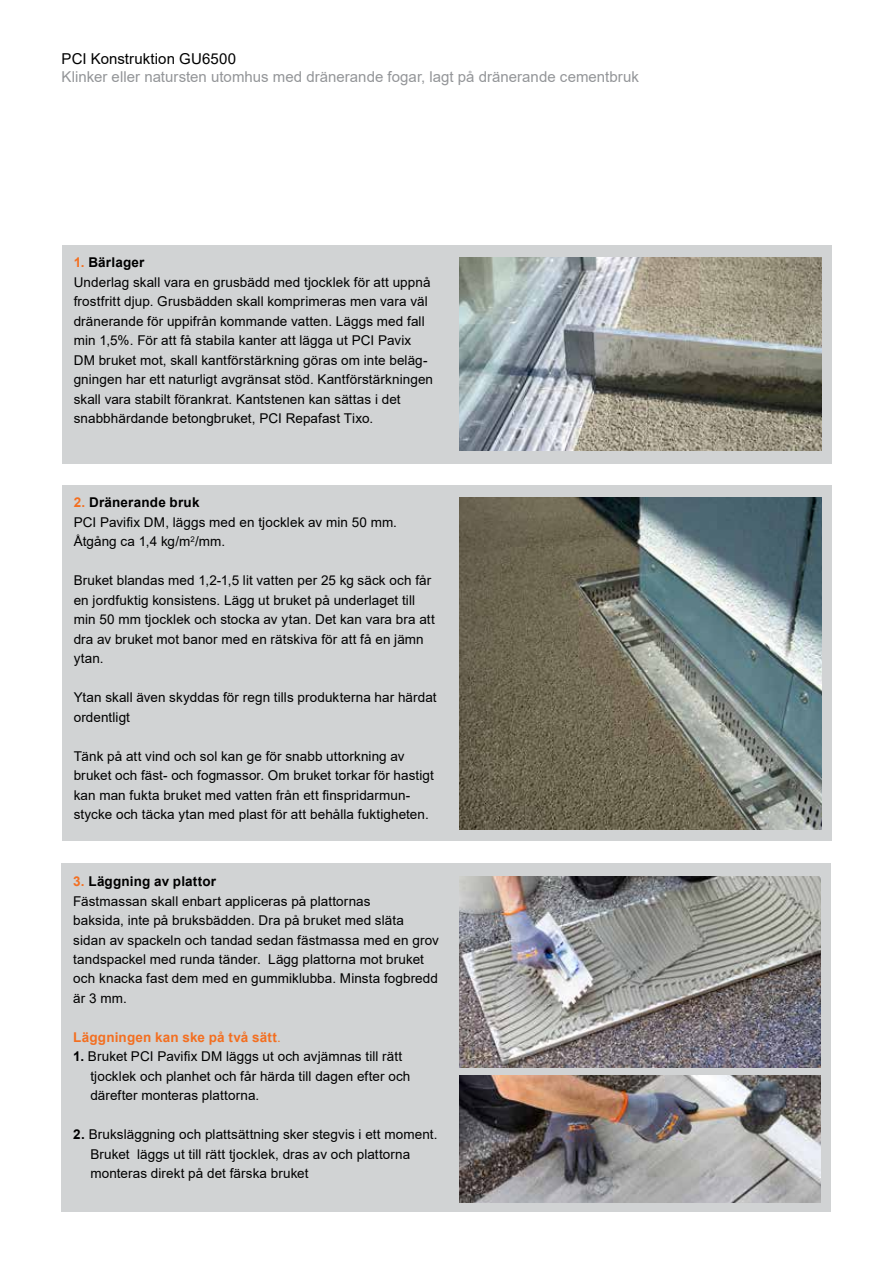
<style>
.page{position:relative;width:893px;height:1263px;background:#fff}
.page>*{position:absolute;margin:0;border:0;box-sizing:border-box;transform-origin:0 0}
.t1{font:15px "Arial";color:#939598}
.t2{font:15px "Arial";letter-spacing:.005em;color:#000}
.t3{font:13.5px/19.5px "Arial";letter-spacing:.005em;color:#000}
.t4{font:700 13.5px "Arial";letter-spacing:.01em;color:#f36f21}
.s1{font-weight:700;color:#f36f21}
.s2{font-weight:700}
.s3{font-weight:400}
</style>
<div class="page">
<div style="left:62px;top:245px;width:769px;height:218px;background:#d1d3d4"></div>
<div style="left:61px;top:864px;width:770px;height:348px;background:#d1d3d4"></div>
<div style="left:62px;top:485px;width:769px;height:355px;background:#d1d3d4"></div>
<img style="left:460px;top:257px;width:361px;height:194px">
<img style="left:459px;top:876px;width:362px;height:191px">
<img style="left:459px;top:1075px;width:362px;height:127px">
<img style="left:460px;top:497px;width:361px;height:332px">
<p class="t2" style="left:62px;top:48px;width:176px">PCI Konstruktion GU6500</p>
<p class="t1" style="left:62px;top:66px;width:579px">Klinker eller natursten utomhus med dränerande fogar, lagt på dränerande cementbruk</p>
<p class="t3" style="left:74px;top:252px;width:361px"><span class="s1">1.</span> <span class="s2">Bärlager<br></span>Underlag skall vara en grusbädd med tjocklek för att uppnå frostfritt djup. Grusbädden skall komprimeras men vara väl dränerande för uppifrån kommande vatten. Läggs med fall min 1,5%. För att få stabila kanter att lägga ut PCI Pavix DM bruket mot, skall kantförstärkning göras om inte beläg&shy;gningen har ett naturligt avgränsat stöd. Kantförstärkningen skall vara stabilt förankrat. Kantstenen kan sättas i det snabbhärdande betongbruket, PCI Repafast Tixo.</p>
<p class="t3" style="left:74px;top:493px;width:325px"><span class="s1">2.</span> <span class="s2">Dränerande bruk<br></span>PCI Pavifix DM, läggs med en tjocklek av min 50 mm.<br>Åtgång ca 1,4 kg/m<sup>2</sup>/mm.</p>
<p class="t3" style="left:74px;top:571px;width:363px">Bruket blandas med 1,2-1,5 lit vatten per 25 kg säck och får en jordfuktig konsistens. Lägg ut bruket på underlaget till min 50 mm tjocklek och stocka av ytan. Det kan vara bra att dra av bruket mot banor med en rätskiva för att få en jämn ytan.</p>
<p class="t3" style="left:74px;top:688px;width:364px">Ytan skall även skyddas för regn tills produkterna har härdat ordentligt</p>
<p class="t3" style="left:74px;top:746px;width:362px">Tänk på att vind och sol kan ge för snabb uttorkning av bruket och fäst- och fogmassor. Om bruket torkar för hastigt kan man fukta bruket med vatten från ett finspridarmun&shy;stycke och täcka ytan med plast för att behålla fuktigheten.</p>
<p class="t3" style="left:73px;top:871px;width:367px"><span class="s1">3.</span> <span class="s2">Läggning av plattor<br></span>Fästmassan skall enbart appliceras på plattornas<br>baksida, inte på bruksbädden. Dra på bruket med släta sidan av spackeln och tandad sedan fästmassa med en grov tandspackel med runda tänder. Lägg plattorna mot bruket och knacka fast dem med en gummiklubba. Minsta fogbredd är 3 mm.</p>
<p class="t4" style="left:73px;top:1028px;width:209px">Läggningen kan ske på två sätt<span class="s3">.</span></p>
<p class="t3" style="left:90px;top:1047px;width:322px;text-indent:-17px"><span class="s2">1.</span> Bruket PCI Pavifix DM läggs ut och avjämnas till rätt tjocklek och planhet och får härda till dagen efter och därefter monteras plattorna.</p>
<p class="t3" style="left:90px;top:1125px;width:349px;text-indent:-17px"><span class="s2">2.</span> Bruksläggning och plattsättning sker stegvis i ett moment.<br>Bruket läggs ut till rätt tjocklek, dras av och plattorna monteras direkt på det färska bruket</p>
</div>
